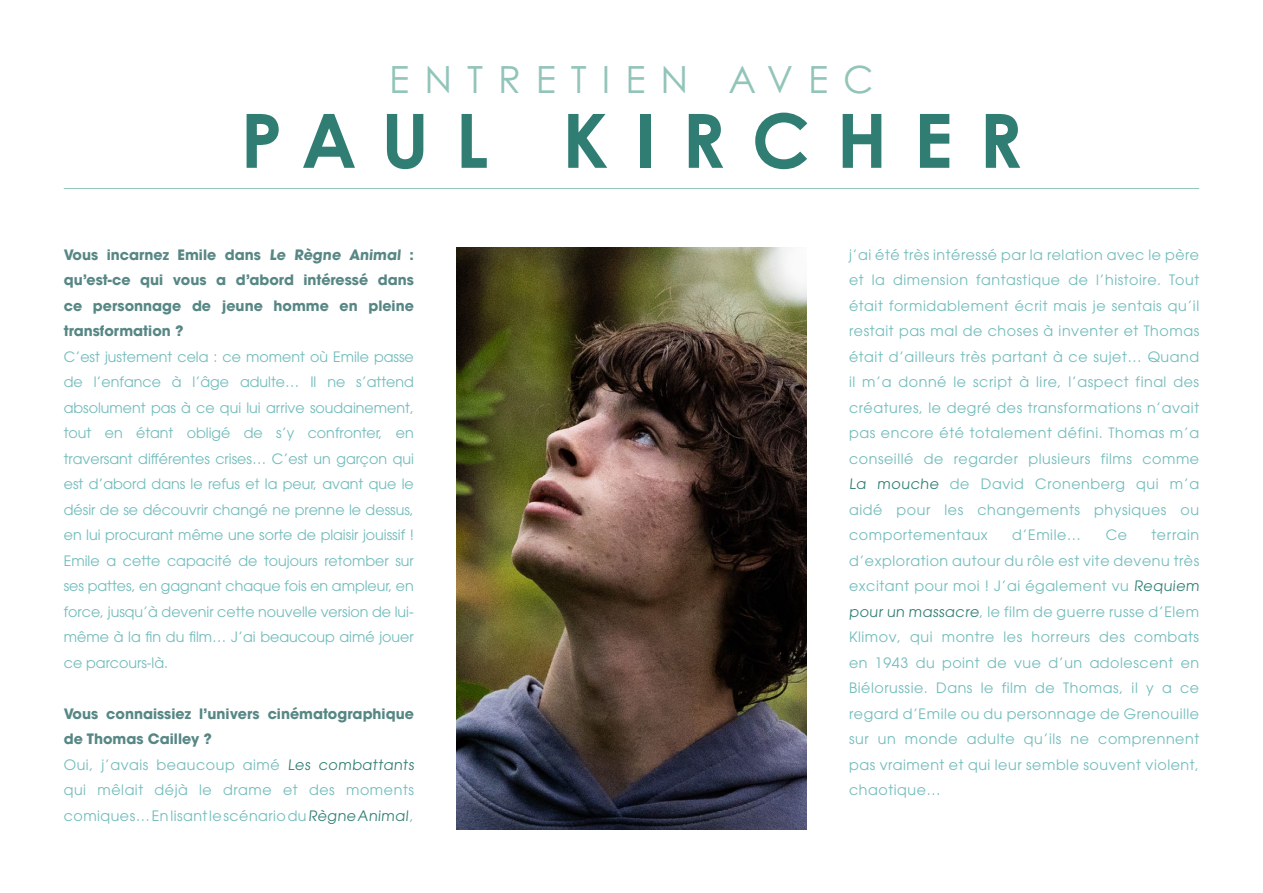
<style>
.page{position:relative;width:1263px;height:893px;background:#fff}
.page>*{position:absolute;margin:0;border:0;box-sizing:border-box;transform-origin:0 0}
.t1{font:700 75px "Century Gothic Pro";letter-spacing:.35em;color:#307e73}
.t2{font:37.5px "Century Gothic Pro";letter-spacing:.4em;color:#92c4ba}
.t3{font:14.25px/25.5px "ITC Avant Garde Pro";letter-spacing:.04em;color:#72bbbb;text-align:justify}
.t4{font:700 14.25px/25.5px "ITC Avant Garde Pro";color:#578785;text-align:justify}
.s1{font-weight:700;color:#578785}
.s2{color:#307e73}
</style>
<div class="page">
<img style="left:456px;top:248px;width:350px;height:581px">
<hr style="left:64px;top:188px;width:1135px;height:1px;background:#92c4ba">
<h2 class="t2" style="left:389px;top:56px;width:486px">ENTRETIEN AVEC</h2>
<h1 class="t1" style="left:240px;top:94px;width:783px">PAUL KIRCHER</h1>
<p class="t4" style="left:64px;top:242px;width:352px">Vous incarnez Emile dans Le Règne Animal : qu’est-ce qui vous a d’abord intéressé dans ce personnage de jeune homme en pleine transformation ?</p>
<p class="t3" style="left:64px;top:344px;width:352px">C’est justement cela : ce moment où Emile passe de l’enfance à l’âge adulte… Il ne s’attend absolument pas à ce qui lui arrive soudainement, tout en étant obligé de s’y confronter, en traversant différentes crises… C’est un garçon qui est d’abord dans le refus et la peur, avant que le désir de se découvrir changé ne prenne le dessus, en lui procurant même une sorte de plaisir jouissif !<br>Emile a cette capacité de toujours retomber sur ses pattes, en gagnant chaque fois en ampleur, en force, jusqu’à devenir cette nouvelle version de lui&shy;même à la fin du film… J’ai beaucoup aimé jouer ce parcours-là.</p>
<p class="t3" style="left:64px;top:700px;width:353px;text-align:left"><span class="s1">Vous connaissiez l’univers cinématographique de Thomas Cailley ?<br></span>Oui, j’avais beaucoup aimé <span class="s2">Les combattants </span>qui mêlait déjà le drame et des moments comiques… En lisant le scénario du <span class="s2">Règne Animal</span>,</p>
<p class="t3" style="left:849px;top:242px;width:352px">j’ai été très intéressé par la relation avec le père et la dimension fantastique de l’histoire. Tout était formidablement écrit mais je sentais qu’il restait pas mal de choses à inventer et Thomas était d’ailleurs très partant à ce sujet… Quand il m’a donné le script à lire, l’aspect final des créatures, le degré des transformations n’avait pas encore été totalement défini. Thomas m’a conseillé de regarder plusieurs films comme <span class="s2">La mouche</span> de David Cronenberg qui m’a aidé pour les changements physiques ou comportementaux</p>
<p class="t3" style="left:1012px;top:522px;width:70px">d’Emile…</p>
<p class="t3" style="left:1106px;top:522px;width:23px">Ce</p>
<p class="t3" style="left:849px;top:522px;width:353px;text-indent:302px">terrain d’exploration autour du rôle est vite devenu très excitant pour moi ! J’ai également vu <span class="s2">Requiem pour un massacre</span>, le film de guerre russe d’Elem Klimov, qui montre les horreurs des combats en 1943 du point de vue d’un adolescent en Biélorussie. Dans le film de Thomas, il y a ce regard d’Emile ou du personnage de Grenouille sur un monde adulte qu’ils ne comprennent pas vraiment et qui leur semble souvent violent, chaotique…</p>
</div>
